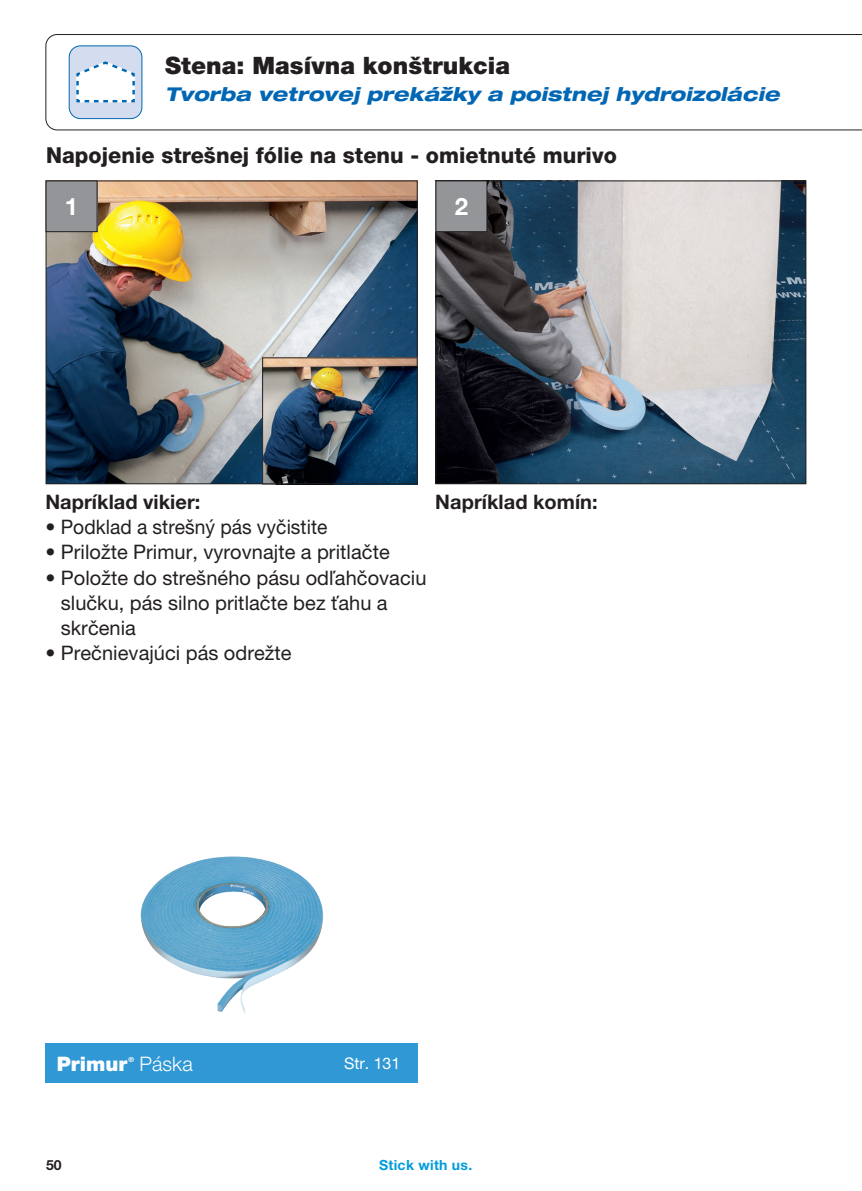
<style>
.page{position:relative;width:862px;height:1191px;background:#fff}
.page>*{position:absolute;margin:0;border:0;box-sizing:border-box;transform-origin:0 0}
.t1{font:900 24px "Helvetica Neue LT Pro";letter-spacing:.005em;color:#231f20}
.t2{font:700 24px "Helvetica Neue LT Pro";color:#fff}
.t3{font:800 22px "Helvetica Neue LT Pro";letter-spacing:.005em;color:#231f20}
.t4{font:20px/25.2px "Helvetica Neue LT Pro";letter-spacing:.005em;color:#231f20}
.t5{font:700 20px "Helvetica Neue LT Pro";letter-spacing:.005em;color:#231f20}
.t6{font:900 20px "Helvetica Neue LT Pro";letter-spacing:.005em;color:#fff}
.t7{font:300 20px "Helvetica Neue LT Pro";letter-spacing:.005em;color:#fff}
.t8{font:italic 800 expanded 19px "Helvetica Neue LT Pro";letter-spacing:.005em;color:#0166b3}
.t9{font:16px "Helvetica Neue LT Pro";letter-spacing:.005em;color:#fff}
.t10{font:700 14px "Helvetica Neue LT Pro";letter-spacing:.025em;color:#009cdb}
.t11{font:700 14px "Helvetica Neue LT Pro";color:#231f20}
.t12{font:700 7px "Helvetica Neue LT Pro";color:#fff}
</style>
<div class="page">
<svg style="left:45px;top:34px;width:817px;height:96px"></svg>
<div style="left:69px;top:46px;width:73px;height:73px;background:#d4ddef;border-radius:11px"></div>
<div style="left:69px;top:45px;width:73px;height:74px;border:1px solid #0166b3;border-radius:11px"></div>
<svg style="left:76px;top:61px;width:59px;height:42px"></svg>
<img style="left:48px;top:183px;width:367px;height:299px">
<img style="left:264px;top:359px;width:151px;height:123px">
<div style="left:262px;top:357px;width:155px;height:127px;border:1px solid #231f20"></div>
<div style="left:46px;top:181px;width:51px;height:51px;background:#939598"></div>
<div style="left:46px;top:181px;width:51px;height:51px;border:1px solid #231f20"></div>
<img style="left:438px;top:183px;width:366px;height:299px">
<div style="left:436px;top:181px;width:370px;height:303px;border:1px solid #231f20"></div>
<div style="left:436px;top:181px;width:51px;height:51px;background:#939598"></div>
<div style="left:436px;top:181px;width:51px;height:51px;border:1px solid #231f20"></div>
<img style="left:140px;top:856px;width:183px;height:158px">
<div style="left:45px;top:1043px;width:372px;height:40px;background:#3098d4"></div>
<p class="t1" style="left:165px;top:51px;width:347px">Stena: Masívna konštrukcia</p>
<p class="t8" style="left:165px;top:82px;width:616px">Tvorba vetrovej prekážky a poistnej hydroizolácie</p>
<p class="t3" style="left:46px;top:142px;width:572px">Napojenie strešnej fólie na stenu - omietnuté murivo</p>
<p class="t2" style="left:65px;top:191px;width:15px">1</p>
<p class="t2" style="left:455px;top:191px;width:15px">2</p>
<p class="t5" style="left:45px;top:489px;width:157px">Napríklad vikier:</p>
<p class="t4" style="left:45px;top:514px;width:284px">• Podklad a strešný pás vyčistite</p>
<p class="t4" style="left:45px;top:539px;width:346px">• Priložte Primur, vyrovnajte a pritlačte</p>
<p class="t4" style="left:61px;top:565px;width:367px;text-indent:-15px">• Položte do strešného pásu odľahčovaciu slučku, pás silno pritlačte bez ťahu a skrčenia</p>
<p class="t4" style="left:45px;top:640px;width:248px">• Prečnievajúci pás odrežte</p>
<p class="t5" style="left:435px;top:489px;width:164px">Napríklad komín:</p>
<p class="t6" style="left:57px;top:1052px;width:72px">Primur</p>
<p class="t12" style="left:129px;top:1055px;width:7px">®</p>
<p class="t7" style="left:139px;top:1051px;width:55px">Páska</p>
<p class="t9" style="left:344px;top:1053px;width:58px">Str. 131</p>
<p class="t11" style="left:46px;top:1156px;width:17px">50</p>
<p class="t10" style="left:379px;top:1156px;width:95px">Stick with us.</p>
</div>
